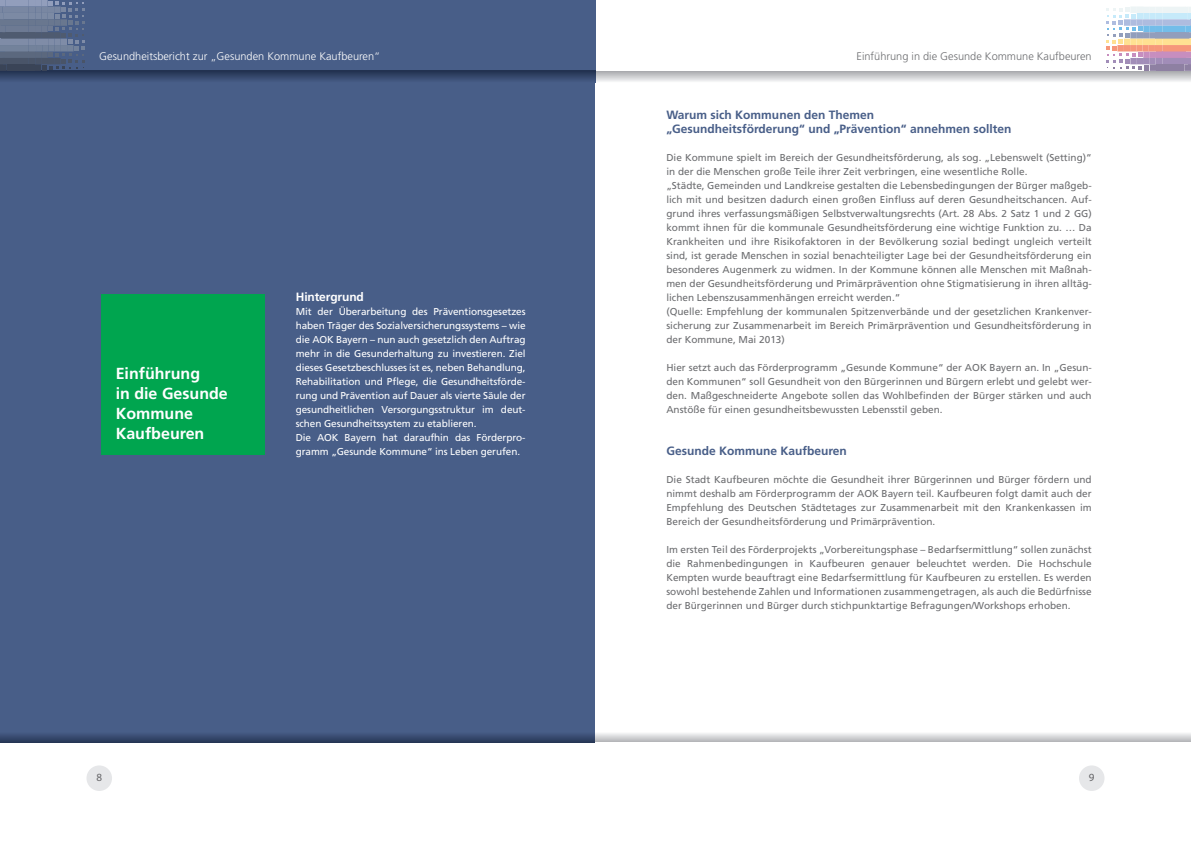
<style>
.page{position:relative;width:1191px;height:842px;background:#fff}
.page>*{position:absolute;margin:0;border:0;box-sizing:border-box;transform-origin:0 0}
.t1{font:700 16px/20px "Frutiger";color:#fff}
.t2{font:700 12px/14px "Frutiger";color:#485e88}
.t3{font:700 12px "Frutiger";letter-spacing:-.01em;color:#fff}
.t4{font:300 11px "Frutiger";color:#fff}
.t5{font:300 11px "Frutiger";color:#6c6d70}
.t6{font:11px "Myriad Pro";color:#636366}
.t7{font:10px/14px "Frutiger";color:#6c6d70;text-align:justify}
.t8{font:10px/14px "Frutiger";letter-spacing:-.01em;color:#fff}
</style>
<div class="page">
<div style="left:0;top:0;width:595px;height:842px;background:#485e88"></div>
<svg style="left:595px;top:71px;width:596px;height:11px;background:#cdced0"></svg>
<svg style="left:0;top:71px;width:595px;height:9px;background:#304265"></svg>
<div style="left:0;top:743px;width:595px;height:99px;background:#fff"></div>
<svg style="left:0;top:734px;width:595px;height:9px;background:#324468"></svg>
<svg style="left:595px;top:733px;width:596px;height:9px;background:#d2d3d5"></svg>
<div style="left:102px;top:295px;width:163px;height:160px;background:#00a54f"></div>
<div style="left:86px;top:765px;width:26px;height:26px;background:#e6e7e9;border-radius:50%"></div>
<div style="left:1079px;top:765px;width:25px;height:26px;background:#e6e7e9;border-radius:50%"></div>
<svg style="left:1106px;top:7px;width:85px;height:64px"></svg>
<svg style="left:0;top:0;width:85px;height:71px"></svg>
<p class="t4" style="left:99px;top:50px;width:282px">Gesundheitsbericht zur „Gesunden Kommune Kaufbeuren“</p>
<h1 class="t1" style="left:116px;top:363px;width:114px">Einführung<br>in die Gesunde<br>Kommune<br>Kaufbeuren</h1>
<p class="t3" style="left:296px;top:290px;width:70px">Hintergrund</p>
<p class="t8" style="left:296px;top:304px;width:231px">Mit der Überarbeitung des Präventionsgesetzes haben Träger des Sozialversicherungssystems – wie die AOK Bayern – nun auch gesetzlich den Auftrag mehr in die Gesunderhaltung zu investieren. Ziel dieses Gesetzbeschlusses ist es, neben Behandlung, Rehabilitation und Pflege, die Gesundheitsförde&shy;rung und Prävention auf Dauer als vierte Säule der gesundheitlichen Versorgungsstruktur im deut&shy;schen Gesundheitssystem zu etablieren.<br>Die AOK Bayern hat daraufhin das Förderpro&shy;gramm „Gesunde Kommune“ ins Leben gerufen.</p>
<p class="t5" style="left:856px;top:50px;width:237px">Einführung in die Gesunde Kommune Kaufbeuren</p>
<p class="t2" style="left:666px;top:108px;width:346px">Warum sich Kommunen den Themen „Gesundheitsförderung“ und „Prävention“ annehmen sollten</p>
<p class="t7" style="left:666px;top:150px;width:427px;text-align:left">Die Kommune spielt im Bereich der Gesundheitsförderung, als sog. „Lebenswelt (Setting)“ in der die Menschen große Teile ihrer Zeit verbringen, eine wesentliche Rolle.<br>„Städte, Gemeinden und Landkreise gestalten die Lebensbedingungen der Bürger maßgeb&shy;lich mit und besitzen dadurch einen großen Einfluss auf deren Gesundheitschancen. Auf&shy;grund ihres verfassungsmäßigen Selbstverwaltungsrechts (Art. 28 Abs. 2 Satz 1 und 2 GG) kommt ihnen für die kommunale Gesundheitsförderung eine wichtige Funktion zu. … Da Krankheiten und ihre Risikofaktoren in der Bevölkerung sozial bedingt ungleich verteilt sind, ist gerade Menschen in sozial benachteiligter Lage bei der Gesundheitsförderung ein besonderes Augenmerk zu widmen. In der Kommune können alle Menschen mit Maßnah&shy;men der Gesundheitsförderung und Primärprävention ohne Stigmatisierung in ihren alltäg&shy;lichen Lebenszusammenhängen erreicht werden.“<br>(Quelle: Empfehlung der kommunalen Spitzenverbände und der gesetzlichen Krankenver&shy;sicherung zur Zusammenarbeit im Bereich Primärprävention und Gesundheitsförderung in der Kommune, Mai 2013)</p>
<p class="t7" style="left:666px;top:360px;width:427px">Hier setzt auch das Förderprogramm „Gesunde Kommune“ der AOK Bayern an. In „Gesun&shy;den Kommunen“ soll Gesundheit von den Bürgerinnen und Bürgern erlebt und gelebt wer&shy;den. Maßgeschneiderte Angebote sollen das Wohlbefinden der Bürger stärken und auch Anstöße für einen gesundheitsbewussten Lebensstil geben.</p>
<p class="t2" style="left:666px;top:444px;width:182px">Gesunde Kommune Kaufbeuren</p>
<p class="t7" style="left:666px;top:472px;width:427px">Die Stadt Kaufbeuren möchte die Gesundheit ihrer Bürgerinnen und Bürger fördern und nimmt deshalb am Förderprogramm der AOK Bayern teil. Kaufbeuren folgt damit auch der Empfehlung des Deutschen Städtetages zur Zusammenarbeit mit den Krankenkassen im Bereich der Gesundheitsförderung und Primärprävention.</p>
<p class="t7" style="left:666px;top:542px;width:427px">Im ersten Teil des Förderprojekts „Vorbereitungsphase – Bedarfsermittlung“ sollen zunächst die Rahmenbedingungen in Kaufbeuren genauer beleuchtet werden. Die Hochschule Kempten wurde beauftragt eine Bedarfsermittlung für Kaufbeuren zu erstellen. Es werden sowohl bestehende Zahlen und Informationen zusammengetragen, als auch die Bedürfnisse der Bürgerinnen und Bürger durch stichpunktartige Befragungen/Workshops erhoben.</p>
<p class="t6" style="left:96px;top:771px;width:7px">8</p>
<p class="t6" style="left:1089px;top:771px;width:7px">9</p>
</div>
